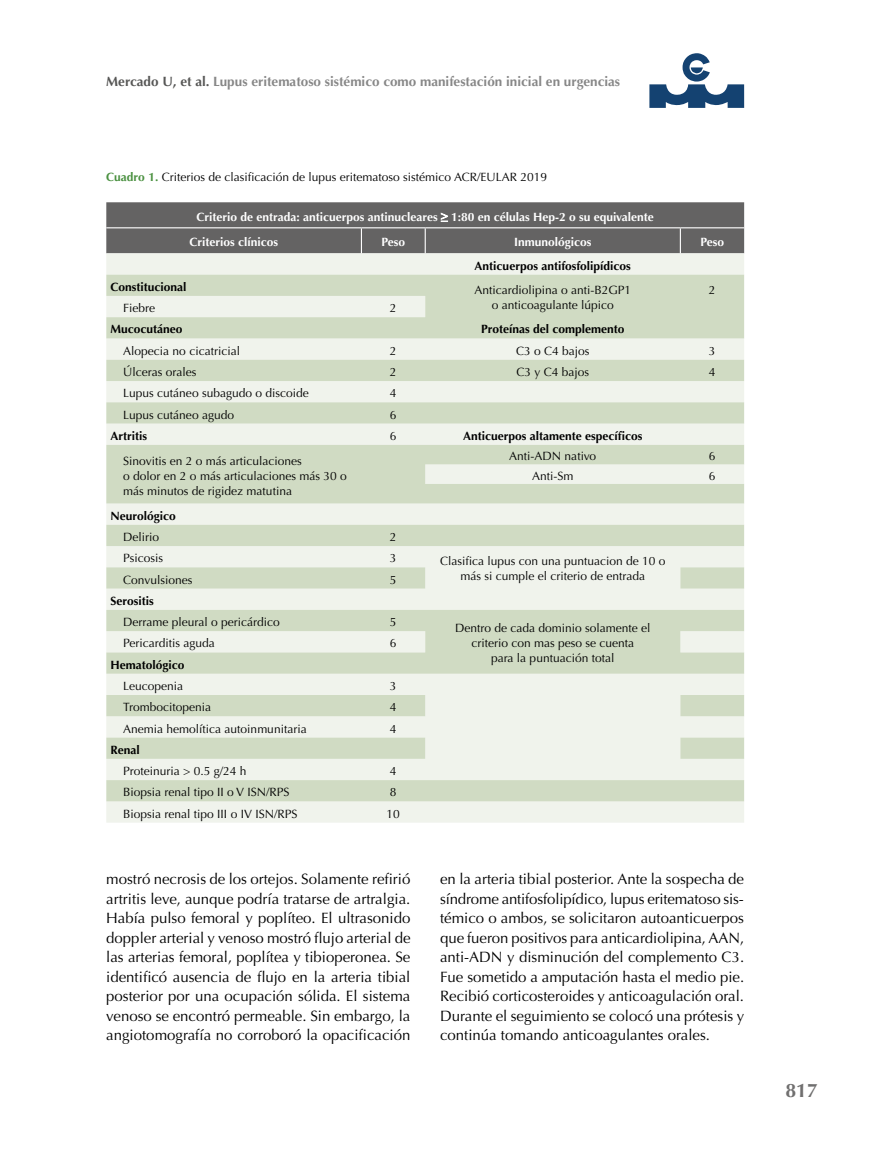
<style>
.page{position:relative;width:893px;height:1149px;background:#fff}
.page>*{position:absolute;margin:0;border:0;box-sizing:border-box;transform-origin:0 0}
.t1{font:700 19.5px "Optima";color:#706f6f}
.t2{font:15px/19.5px "Optima";color:#000;text-align:justify}
.t3{font:700 13.5px "Optima";color:#878787}
.t4{font:12px/15px "Optima";color:#000;text-align:center}
.t5{font:700 12px "Optima";color:#000}
.t6{font:700 12px/25.5px "Optima";color:#fff}
.s1{color:#575756}
.s2{font-weight:700;color:#4b9141}
</style>
<div class="page">
<svg style="left:649px;top:53px;width:95px;height:55px"></svg>
<div style="left:106px;top:253px;width:638px;height:569px;background:#f0f3ec"></div>
<svg style="left:106px;top:274px;width:638px;height:527px;background:#dfe6d6"></svg>
<div style="left:106px;top:202px;width:638px;height:51px;background:#646363"></div>
<p class="t3" style="left:106px;top:73px;width:515px"><span class="s1">Mercado U, et al.</span> Lupus eritematoso sistémico como manifestación inicial en urgencias</p>
<p class="t4" style="left:106px;top:170px;width:442px"><span class="s2">Cuadro 1.</span> Criterios de clasificación de lupus eritematoso sistémico ACR/EULAR 2019</p>
<p class="t6" style="left:190px;top:204px;width:466px;text-indent:7px">Criterio de entrada: anticuerpos antinucleares ≥ 1:80 en células Hep-2 o su equivalente<br>Criterios clínicos</p>
<p class="t6" style="left:382px;top:229px;width:25px">Peso</p>
<p class="t6" style="left:514px;top:229px;width:79px">Inmunológicos</p>
<p class="t6" style="left:700px;top:229px;width:25px">Peso</p>
<p class="t5" style="left:475px;top:258px;width:158px">Anticuerpos antifosfolipídicos</p>
<p class="t5" style="left:111px;top:280px;width:78px">Constitucional</p>
<p class="t4" style="left:474px;top:282px;width:158px">Anticardiolipina o anti-B2GP1 o anticoagulante lúpico</p>
<p class="t4" style="left:709px;top:282px;width:8px">2</p>
<p class="t4" style="left:123px;top:300px;width:33px">Fiebre</p>
<p class="t4" style="left:390px;top:300px;width:8px">2</p>
<p class="t5" style="left:111px;top:322px;width:74px">Mucocutáneo</p>
<p class="t5" style="left:481px;top:322px;width:145px">Proteínas del complemento</p>
<p class="t4" style="left:123px;top:343px;width:118px">Alopecia no cicatricial</p>
<p class="t4" style="left:390px;top:343px;width:8px">2</p>
<p class="t4" style="left:516px;top:343px;width:75px">C3 o C4 bajos</p>
<p class="t4" style="left:709px;top:343px;width:8px">3</p>
<p class="t4" style="left:123px;top:364px;width:75px">Úlceras orales</p>
<p class="t4" style="left:390px;top:364px;width:8px">2</p>
<p class="t4" style="left:516px;top:364px;width:74px">C3 y C4 bajos</p>
<p class="t4" style="left:709px;top:364px;width:8px">4</p>
<p class="t4" style="left:123px;top:385px;width:187px">Lupus cutáneo subagudo o discoide</p>
<p class="t4" style="left:390px;top:385px;width:8px">4</p>
<p class="t4" style="left:123px;top:407px;width:112px">Lupus cutáneo agudo</p>
<p class="t4" style="left:390px;top:407px;width:8px">6</p>
<p class="t5" style="left:111px;top:428px;width:38px">Artritis</p>
<p class="t4" style="left:390px;top:428px;width:8px">6</p>
<p class="t5" style="left:463px;top:428px;width:181px">Anticuerpos altamente específicos</p>
<p class="t4" style="left:123px;top:453px;width:225px;text-align:left">Sinovitis en 2 o más articulaciones<br>o dolor en 2 o más articulaciones más 30 o más minutos de rigidez matutina</p>
<p class="t4" style="left:509px;top:448px;width:88px">Anti-ADN nativo</p>
<p class="t4" style="left:709px;top:448px;width:8px">6</p>
<p class="t4" style="left:532px;top:468px;width:43px">Anti-Sm</p>
<p class="t4" style="left:709px;top:468px;width:8px">6</p>
<p class="t5" style="left:111px;top:508px;width:67px">Neurológico</p>
<p class="t4" style="left:123px;top:529px;width:38px">Delirio</p>
<p class="t4" style="left:390px;top:529px;width:8px">2</p>
<p class="t4" style="left:123px;top:550px;width:42px">Psicosis</p>
<p class="t4" style="left:390px;top:550px;width:8px">3</p>
<p class="t4" style="left:440px;top:554px;width:227px">Clasifica lupus con una puntuacion de 10 o</p>
<p class="t4" style="left:123px;top:572px;width:71px">Convulsiones</p>
<p class="t4" style="left:390px;top:572px;width:8px">5</p>
<p class="t4" style="left:460px;top:569px;width:186px">más si cumple el criterio de entrada</p>
<p class="t5" style="left:111px;top:593px;width:45px">Serositis</p>
<p class="t4" style="left:123px;top:614px;width:158px">Derrame pleural o pericárdico</p>
<p class="t4" style="left:390px;top:614px;width:8px">5</p>
<p class="t4" style="left:455px;top:620px;width:197px">Dentro de cada dominio solamente el criterio con mas peso se cuenta<br>para la puntuación total</p>
<p class="t4" style="left:123px;top:635px;width:93px">Pericarditis aguda</p>
<p class="t4" style="left:390px;top:635px;width:8px">6</p>
<p class="t5" style="left:111px;top:657px;width:76px">Hematológico</p>
<p class="t4" style="left:123px;top:678px;width:62px">Leucopenia</p>
<p class="t4" style="left:390px;top:678px;width:8px">3</p>
<p class="t4" style="left:123px;top:699px;width:89px">Trombocitopenia</p>
<p class="t4" style="left:390px;top:699px;width:8px">4</p>
<p class="t4" style="left:123px;top:721px;width:185px">Anemia hemolítica autoinmunitaria</p>
<p class="t4" style="left:390px;top:721px;width:8px">4</p>
<p class="t5" style="left:111px;top:742px;width:31px">Renal</p>
<p class="t4" style="left:123px;top:763px;width:125px">Proteinuria &gt; 0.5 g/24 h</p>
<p class="t4" style="left:390px;top:763px;width:8px">4</p>
<p class="t4" style="left:123px;top:784px;width:168px">Biopsia renal tipo II o V ISN/RPS</p>
<p class="t4" style="left:390px;top:784px;width:8px">8</p>
<p class="t4" style="left:123px;top:806px;width:176px">Biopsia renal tipo III o IV ISN/RPS</p>
<p class="t4" style="left:387px;top:806px;width:15px">10</p>
<p class="t2" style="left:106px;top:869px;width:306px">mostró necrosis de los ortejos. Solamente refirió artritis leve, aunque podría tratarse de artralgia.<br>Había pulso femoral y poplíteo. El ultrasonido doppler arterial y venoso mostró flujo arterial de las arterias femoral, poplítea y tibioperonea. Se identificó ausencia de flujo en la arteria tibial posterior por una ocupación sólida. El sistema venoso se encontró permeable. Sin embargo, la angiotomografía no corroboró la opacificación</p>
<p class="t2" style="left:440px;top:869px;width:306px">en la arteria tibial posterior. Ante la sospecha de síndrome antifosfolipídico, lupus eritematoso sis&shy;témico o ambos, se solicitaron autoanticuerpos que fueron positivos para anticardiolipina, AAN, anti-ADN y disminución del complemento C3.<br>Fue sometido a amputación hasta el medio pie.<br>Recibió corticosteroides y anticoagulación oral.<br>Durante el seguimiento se colocó una prótesis y continúa tomando anticoagulantes orales.</p>
<h1 class="t1" style="left:785px;top:1079px;width:34px">817</h1>
</div>
